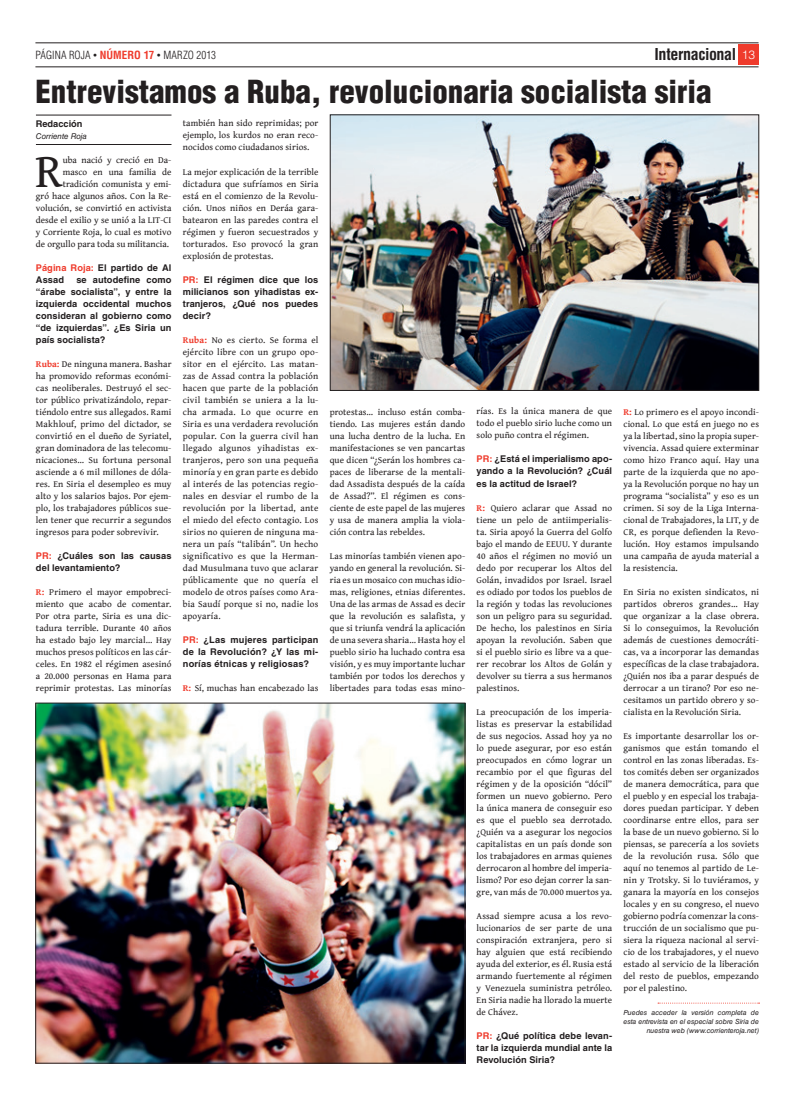
<style>
.page{position:relative;width:794px;height:1106px;background:#fff}
.page>*{position:absolute;margin:0;border:0;box-sizing:border-box;transform-origin:0 0}
.t1{font:48.3px "Gentium Book Basic";color:#231f20}
.t2{font:900 condensed 31px "Helvetica LT Std";color:#231f20}
.t3{font:700 condensed 16px "Helvetica LT Std";letter-spacing:-.025em;color:#231f20}
.t4{font:300 condensed 11px "Helvetica LT Std";letter-spacing:.005em;color:#231f20}
.t5{font:9.2px/12px "Gentium Book Basic";letter-spacing:.005em;color:#231f20;text-align:justify}
.t6{font:700 9.2px/12px "Helvetica LT Std";letter-spacing:.01em;color:#231f20;text-align:justify}
.t7{font:italic 8px "Helvetica LT Std";color:#231f20}
.t8{font:italic 7px/9px "Helvetica LT Std";letter-spacing:-.005em;color:#231f20;text-align:right}
.s1{font-stretch:normal;font-size:8px}
.s2{font-weight:700;color:#ef3b2c}
.s3{font-weight:300;font-stretch:normal;font-size:12px;color:#fff}
.s4{color:#ef3b2c}
</style>
<div class="page">
<div style="left:738px;top:45px;width:20px;height:20px;background:#ef3b2c"></div>
<hr style="left:35px;top:67px;width:723px;height:1px;background:#231f20">
<hr style="left:35px;top:43px;width:723px;height:1px;background:#231f20">
<hr style="left:36px;top:115px;width:135px;height:1px;background:#231f20">
<hr style="left:36px;top:144px;width:135px;height:1px;background:#231f20">
<svg style="left:658px;top:1002px;width:101px;height:1px"></svg>
<img style="left:332px;top:117px;width:425px;height:272px">
<div style="left:330px;top:115px;width:429px;height:276px;border:1px solid #231f20"></div>
<img style="left:37px;top:705px;width:426px;height:356px">
<div style="left:35px;top:703px;width:430px;height:360px;border:1px solid #231f20"></div>
<p class="t4" style="left:35px;top:48px;width:182px">PÁGINA ROJA <span class="s1">•</span> <span class="s2">NÚMERO 17</span> <span class="s1">•</span> MARZO 2013</p>
<h3 class="t3" style="left:654px;top:44px;width:102px">Internacional <span class="s3">13</span></h3>
<h2 class="t2" style="left:35px;top:72px;width:677px">Entrevistamos a Ruba, revolucionaria socialista siria</h2>
<p class="t6" style="left:36px;top:117px;width:48px">Redacción</p>
<p class="t7" style="left:36px;top:131px;width:53px">Corriente Roja</p>
<h1 class="t1" style="left:35px;top:135px;width:29px">R</h1>
<p class="t5" style="left:183px;top:117px;width:137px">también han sido reprimidas; por ejemplo, los kurdos no eran reco&shy;nocidos como ciudadanos sirios.</p>
<p class="t5" style="left:183px;top:165px;width:137px">La mejor explicación de la terrible dictadura que sufríamos en Siria está en el comienzo de la Revolu&shy;ción. Unos niños en Deráa gara&shy;batearon en las paredes contra el régimen y fueron secuestrados y torturados. Eso provocó la gran explosión de protestas.</p>
<p class="t6" style="left:183px;top:273px;width:137px"><span class="s4">PR:</span> El régimen dice que los milicianos son yihadistas ex&shy;tranjeros, ¿Qué nos puedes decir?</p>
<p class="t5" style="left:183px;top:333px;width:137px"><span class="s2">Ruba:</span> No es cierto. Se forma el ejército libre con un grupo opo&shy;sitor en el ejército. Las matan&shy;zas de Assad contra la población hacen que parte de la población civil también se uniera a la lu&shy;cha armada. Lo que ocurre en Siria es una verdadera revolución popular. Con la guerra civil han llegado algunos yihadistas ex&shy;tranjeros, pero son una pequeña minoría y en gran parte es debido al interés de las potencias regio&shy;nales en desviar el rumbo de la revolución por la libertad, ante el miedo del efecto contagio. Los sirios no quieren de ninguna ma&shy;nera un país “talibán”. Un hecho significativo es que la Herman&shy;dad Musulmana tuvo que aclarar públicamente que no quería el modelo de otros países como Ara&shy;bia Saudí porque si no, nadie los apoyaría.</p>
<p class="t6" style="left:183px;top:633px;width:137px"><span class="s4">PR:</span> ¿Las mujeres participan de la Revolución? ¿Y las mi&shy;norías étnicas y religiosas?</p>
<p class="t5" style="left:183px;top:681px;width:137px"><span class="s2">R:</span> Sí, muchas han encabezado las</p>
<p class="t5" style="left:36px;top:153px;width:137px;text-align:right">uba nació y creció en Da-<br>masco en una familia de tradición comunista y emi-<br>gró hace algunos años. Con la Re&shy;volución, se convirtió en activista desde el exilio y se unió a la LIT-CI y Corriente Roja, lo cual es motivo de orgullo para toda su militancia.</p>
<p class="t6" style="left:36px;top:261px;width:137px"><span class="s4">Página Roja:</span> El partido de Al<br>Assad</p>
<p class="t6" style="left:36px;top:273px;width:137px;text-indent:40px">se autodefine como “árabe socialista”, y entre la izquierda occidental muchos consideran al gobierno como “de izquierdas”. ¿Es Siria un país socialista?</p>
<p class="t5" style="left:36px;top:357px;width:137px"><span class="s2">Ruba:</span> De ninguna manera. Bashar ha promovido reformas económi&shy;cas neoliberales. Destruyó el sec&shy;tor público privatizándolo, repar&shy;tiéndolo entre sus allegados. Rami Makhlouf, primo del dictador, se convirtió en el dueño de Syriatel, gran dominadora de las telecomu&shy;nicaciones… Su fortuna personal asciende a 6 mil millones de dóla&shy;res. En Siria el desempleo es muy alto y los salarios bajos. Por ejem&shy;plo, los trabajadores públicos sue&shy;len tener que recurrir a segundos ingresos para poder sobrevivir.</p>
<p class="t6" style="left:36px;top:549px;width:137px"><span class="s4">PR:</span> ¿Cuáles son las causas del levantamiento?</p>
<p class="t5" style="left:36px;top:585px;width:137px"><span class="s2">R:</span> Primero el mayor empobreci&shy;miento que acabo de comentar.<br>Por otra parte, Siria es una dic&shy;tadura terrible. Durante 40 años ha estado bajo ley marcial… Hay muchos presos políticos en las cár&shy;celes. En 1982 el régimen asesinó a 20.000 personas en Hama para reprimir protestas. Las minorías</p>
<p class="t5" style="left:476px;top:405px;width:137px">rías. Es la única manera de que todo el pueblo sirio luche como un solo puño contra el régimen.</p>
<p class="t6" style="left:476px;top:453px;width:137px"><span class="s4">PR:</span> ¿Está el imperialismo apo&shy;yando a la Revolución? ¿Cuál es la actitud de Israel?</p>
<p class="t5" style="left:476px;top:501px;width:137px"><span class="s2">R:</span> Quiero aclarar que Assad no tiene un pelo de antiimperialis&shy;ta. Siria apoyó la Guerra del Golfo bajo el mando de EEUU. Y durante 40 años el régimen no movió un dedo por recuperar los Altos del Golán, invadidos por Israel. Israel es odiado por todos los pueblos de la región y todas las revoluciones son un peligro para su seguridad.<br>De hecho, los palestinos en Siria apoyan la revolución. Saben que si el pueblo sirio es libre va a que&shy;rer recobrar los Altos de Golán y devolver su tierra a sus hermanos palestinos.</p>
<p class="t5" style="left:476px;top:705px;width:137px">La preocupación de los imperia&shy;listas es preservar la estabilidad de sus negocios. Assad hoy ya no lo puede asegurar, por eso están preocupados en cómo lograr un recambio por el que figuras del régimen y de la oposición “dócil” formen un nuevo gobierno. Pero la única manera de conseguir eso es que el pueblo sea derrotado. ¿Quién va a asegurar los negocios capitalistas en un país donde son los trabajadores en armas quienes derrocaron al hombre del imperia&shy;lismo? Por eso dejan correr la san&shy;gre, van más de 70.000 muertos ya.</p>
<p class="t5" style="left:476px;top:909px;width:137px">Assad siempre acusa a los revo&shy;lucionarios de ser parte de una conspiración extranjera, pero si hay alguien que está recibiendo ayuda del exterior, es él. Rusia está armando fuertemente al régimen y Venezuela suministra petróleo.<br>En Siria nadie ha llorado la muerte de Chávez.</p>
<p class="t6" style="left:476px;top:1029px;width:137px"><span class="s4">PR:</span> ¿Qué política debe levan&shy;tar la izquierda mundial ante la Revolución Siria?</p>
<p class="t5" style="left:330px;top:405px;width:137px">protestas… incluso están comba&shy;tiendo. Las mujeres están dando una lucha dentro de la lucha. En manifestaciones se ven pancartas que dicen “¿Serán los hombres ca&shy;paces de liberarse de la mentali&shy;dad Assadista después de la caída de Assad?”. El régimen es cons&shy;ciente de este papel de las mujeres y usa de manera amplia la viola&shy;ción contra las rebeldes.</p>
<p class="t5" style="left:330px;top:549px;width:137px">Las minorías también vienen apo&shy;yando en general la revolución. Si&shy;ria es un mosaico con muchas idio&shy;mas, religiones, etnias diferentes.<br>Una de las armas de Assad es decir que la revolución es salafista, y que si triunfa vendrá la aplicación de una severa sharia… Hasta hoy el pueblo sirio ha luchado contra esa visión, y es muy importante luchar también por todos los derechos y libertades para todas esas mino-</p>
<p class="t5" style="left:623px;top:405px;width:137px"><span class="s2">R:</span> Lo primero es el apoyo incondi&shy;cional. Lo que está en juego no es ya la libertad, sino la propia super&shy;vivencia. Assad quiere exterminar como hizo Franco aquí. Hay una parte de la izquierda que no apo&shy;ya la Revolución porque no hay un programa “socialista” y eso es un crimen. Si soy de la Liga Interna&shy;cional de Trabajadores, la LIT, y de CR, es porque defienden la Revo&shy;lución. Hoy estamos impulsando una campaña de ayuda material a la resistencia.</p>
<p class="t5" style="left:623px;top:585px;width:137px">En Siria no existen sindicatos, ni partidos obreros grandes… Hay que organizar a la clase obrera.<br>Si lo conseguimos, la Revolución además de cuestiones democráti&shy;cas, va a incorporar las demandas específicas de la clase trabajadora. ¿Quién nos iba a parar después de derrocar a un tirano? Por eso ne&shy;cesitamos un partido obrero y so&shy;cialista en la Revolución Siria.</p>
<p class="t5" style="left:623px;top:729px;width:137px">Es importante desarrollar los or&shy;ganismos que están tomando el control en las zonas liberadas. Es&shy;tos comités deben ser organizados de manera democrática, para que el pueblo y en especial los trabaja&shy;dores puedan participar. Y deben coordinarse entre ellos, para ser la base de un nuevo gobierno. Si lo piensas, se parecería a los soviets de la revolución rusa. Sólo que aquí no tenemos al partido de Le&shy;nin y Trotsky. Si lo tuviéramos, y ganara la mayoría en los consejos locales y en su congreso, el nuevo gobierno podría comenzar la cons&shy;trucción de un socialismo que pu&shy;siera la riqueza nacional al servi&shy;cio de los trabajadores, y el nuevo estado al servicio de la liberación del resto de pueblos, empezando por el palestino.</p>
<p class="t8" style="left:623px;top:1008px;width:137px">Puedes acceder la versión completa de esta entrevista en el especial sobre Siria de nuestra web (www.corrienteroja.net)</p>
</div>
